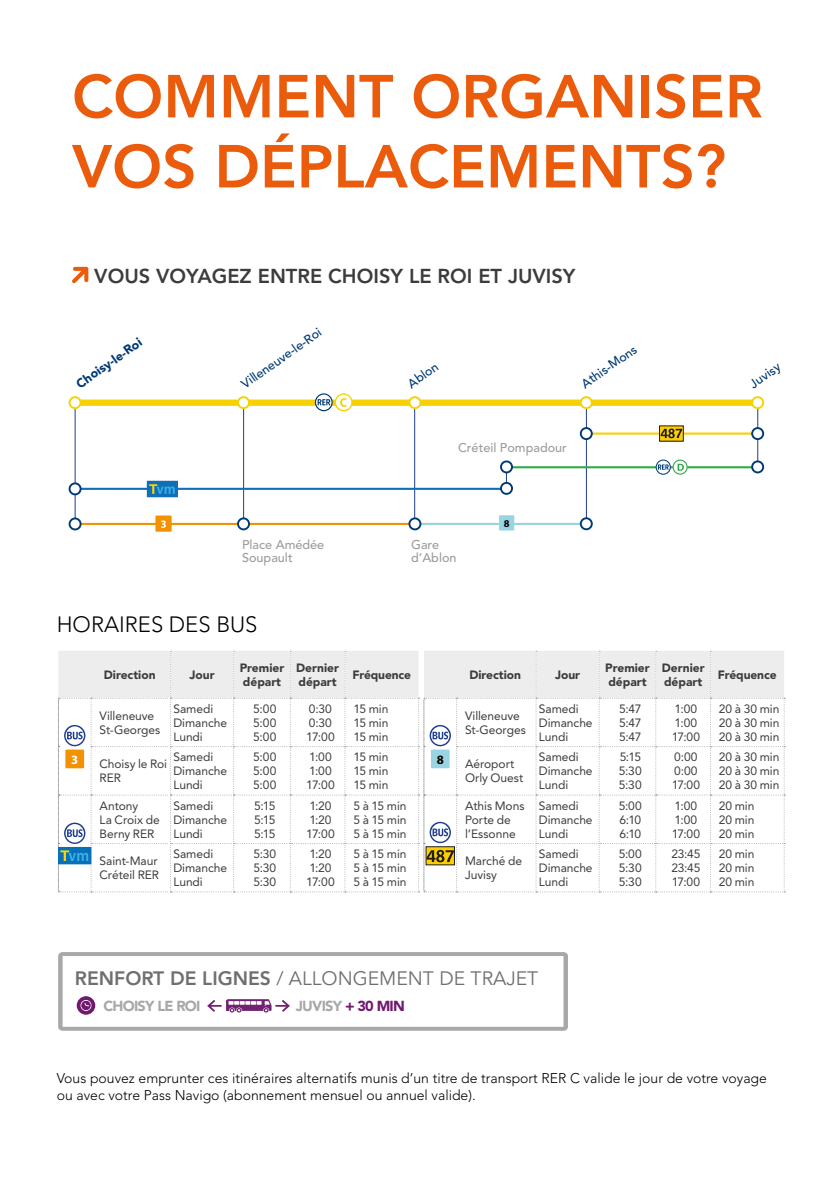
<style>
.page{position:relative;width:840px;height:1191px;background:#fff}
.page>*{position:absolute;margin:0;border:0;box-sizing:border-box;transform-origin:0 0}
.t1{font:800 60px/70px "Avenir LT Std";color:#ea5b0b}
.t2{font:300 22px "Avenir LT Std";color:#000}
.t3{font:800 20px "Avenir LT Std";color:#3c3c3b}
.t4{font:19.4px "Avenir LT Std";color:#706f6f}
.t5{font:900 14.4px "Avenir LT Std";letter-spacing:-.05em;color:#a8a8a7}
.t6{font:300 14px/16.8px "Avenir LT Std";color:#000}
.t7{font:700 12.8px "Myriad Pro";color:#fff}
.t8{font:700 12.8px "Myriad Pro";color:#000}
.t9{font:500 12.6px/13.6px "Avenir LT Std";color:#9d9d9c}
.t10{font:500 12.6px "Avenir LT Std";color:#003a76}
.t11{font:900 12.6px "Avenir LT Std";color:#003a76}
.t12{font:12px/14px "Avenir LT Std";letter-spacing:-.005em;color:#3c3c3b}
.t13{font:900 12px/14.4px "Avenir LT Std";color:#3c3c3b}
.t14{font:700 10.4px "Myriad Pro";color:#000}
.s1{font-weight:800}
.s2{color:#71196f}
</style>
<div class="page">
<svg style="left:58px;top:952px;width:509px;height:78px"></svg>
<svg style="left:72px;top:267px;width:16px;height:16px"></svg>
<svg style="left:58px;top:651px;width:726px;height:241px"></svg>
<hr style="left:585px;top:409px;width:1px;height:110px;background:#203d90">
<hr style="left:756px;top:409px;width:1px;height:54px;background:#203d90">
<hr style="left:75px;top:409px;width:1px;height:110px;background:#203d90">
<hr style="left:243px;top:409px;width:1px;height:110px;background:#203d90">
<hr style="left:414px;top:409px;width:1px;height:110px;background:#203d90">
<hr style="left:507px;top:466px;width:246px;height:2px;background:#31aa47">
<hr style="left:80px;top:488px;width:420px;height:2px;background:#0f6fb7">
<div style="left:73px;top:399px;width:680px;height:7px;background:#f7d200"></div>
<hr style="left:588px;top:432px;width:165px;height:2px;background:#f7d200">
<div style="left:238px;top:397px;width:11px;height:11px;background:#fff;border-radius:50%"></div>
<div style="left:237px;top:396px;width:13px;height:13px;border:2px solid #f7d200;border-radius:50%"></div>
<div style="left:70px;top:397px;width:11px;height:11px;background:#fff;border-radius:50%"></div>
<div style="left:69px;top:396px;width:12px;height:13px;border:2px solid #f7d200;border-radius:50%"></div>
<div style="left:70px;top:483px;width:11px;height:11px;background:#fff;border-radius:50%"></div>
<div style="left:69px;top:482px;width:12px;height:13px;border:2px solid #003a76;border-radius:50%"></div>
<div style="left:409px;top:397px;width:11px;height:11px;background:#fff;border-radius:50%"></div>
<div style="left:408px;top:396px;width:13px;height:13px;border:2px solid #f7d200;border-radius:50%"></div>
<div style="left:580px;top:397px;width:11px;height:11px;background:#fff;border-radius:50%"></div>
<div style="left:579px;top:396px;width:13px;height:13px;border:2px solid #f7d200;border-radius:50%"></div>
<div style="left:750px;top:396px;width:13px;height:13px;border:2px solid #f7d200;border-radius:50%"></div>
<div style="left:580px;top:428px;width:11px;height:11px;background:#fff;border-radius:50%"></div>
<div style="left:579px;top:427px;width:13px;height:13px;border:2px solid #003a76;border-radius:50%"></div>
<svg style="left:751px;top:428px;width:11px;height:11px"></svg>
<div style="left:750px;top:427px;width:13px;height:13px;border:2px solid #003a76;border-radius:50%"></div>
<div style="left:750px;top:460px;width:13px;height:13px;border:2px solid #003a76;border-radius:50%"></div>
<div style="left:500px;top:461px;width:11px;height:11px;background:#fff;border-radius:50%"></div>
<div style="left:499px;top:460px;width:13px;height:13px;border:2px solid #003a76;border-radius:50%"></div>
<div style="left:499px;top:482px;width:13px;height:13px;border:2px solid #003a76;border-radius:50%"></div>
<hr style="left:80px;top:523px;width:329px;height:2px;background:#f39200">
<hr style="left:420px;top:523px;width:160px;height:2px;background:#98d4e2">
<div style="left:69px;top:517px;width:12px;height:13px;border:2px solid #003a76;border-radius:50%"></div>
<svg style="left:661px;top:438px;width:20px;height:1px"></svg>
<svg style="left:660px;top:428px;width:21px;height:10px"></svg>
<svg style="left:655px;top:459px;width:32px;height:16px"></svg>
<div style="left:238px;top:518px;width:11px;height:11px;background:#fff;border-radius:50%"></div>
<div style="left:237px;top:517px;width:13px;height:13px;border:2px solid #003a76;border-radius:50%"></div>
<div style="left:408px;top:517px;width:13px;height:13px;border:2px solid #003a76;border-radius:50%"></div>
<div style="left:579px;top:517px;width:13px;height:13px;border:2px solid #003a76;border-radius:50%"></div>
<div style="left:147px;top:481px;width:30px;height:16px;background:#0f6fb7"></div>
<svg style="left:149px;top:484px;width:25px;height:10px"></svg>
<svg style="left:314px;top:393px;width:38px;height:18px"></svg>
<div style="left:155px;top:515px;width:16px;height:17px;background:#f39200"></div>
<svg style="left:161px;top:520px;width:5px;height:8px"></svg>
<div style="left:498px;top:515px;width:16px;height:15px;background:#98d4e2"></div>
<h1 class="t1" style="left:72px;top:62px;width:691px">COMMENT ORGANISER<br>VOS DÉPLACEMENTS?</h1>
<h3 class="t3" style="left:94px;top:264px;width:482px">VOUS VOYAGEZ ENTRE CHOISY LE ROI ET JUVISY</h3>
<p class="t11" style="left:73px;top:379px;width:78px;rotate:-35deg">Choisy-le-Roi</p>
<p class="t10" style="left:238px;top:379px;width:96px;rotate:-35deg">Villeneuve-le-Roi</p>
<p class="t9" style="left:242px;top:538px;width:84px">Place Amédée<br>Soupault</p>
<h2 class="t2" style="left:57px;top:611px;width:202px">HORAIRES DES BUS</h2>
<p class="t10" style="left:404px;top:379px;width:36px;rotate:-35deg">Ablon</p>
<p class="t10" style="left:578px;top:379px;width:66px;rotate:-35deg">Athis-Mons</p>
<p class="t9" style="left:458px;top:441px;width:110px">Créteil Pompadour</p>
<p class="t9" style="left:411px;top:538px;width:47px">Gare d’Ablon</p>
<p class="t14" style="left:503px;top:516px;width:7px">8</p>
<p class="t10" style="left:746px;top:379px;width:36px;rotate:-35deg">Juvisy</p>
<p class="t7" style="left:71px;top:751px;width:9px">3</p>
<p class="t13" style="left:104px;top:667px;width:53px">Direction</p>
<p class="t13" style="left:189px;top:667px;width:27px">Jour</p>
<p class="t13" style="left:239px;top:660px;width:46px">Premier départ</p>
<p class="t13" style="left:296px;top:660px;width:44px">Dernier départ</p>
<p class="t13" style="left:352px;top:667px;width:60px">Fréquence</p>
<p class="t12" style="left:99px;top:709px;width:62px">Villeneuve<br>St-Georges</p>
<p class="t12" style="left:173px;top:702px;width:55px">Samedi<br>Dimanche<br>Lundi</p>
<p class="t12" style="left:253px;top:702px;width:25px;text-align:justify">5:00<br>5:00<br>5:00</p>
<p class="t12" style="left:306px;top:702px;width:30px">0:30<br>0:30<br>17:00</p>
<p class="t12" style="left:353px;top:702px;width:36px;text-align:justify">15 min 15 min 15 min</p>
<p class="t12" style="left:99px;top:757px;width:69px">Choisy le Roi<br>RER</p>
<p class="t12" style="left:173px;top:750px;width:55px">Samedi<br>Dimanche<br>Lundi</p>
<p class="t12" style="left:253px;top:750px;width:25px;text-align:justify">5:00<br>5:00<br>5:00</p>
<p class="t12" style="left:306px;top:750px;width:30px">1:00<br>1:00<br>17:00</p>
<p class="t12" style="left:353px;top:750px;width:36px;text-align:justify">15 min 15 min 15 min</p>
<p class="t12" style="left:99px;top:798px;width:62px">Antony<br>La Croix de<br>Berny RER</p>
<p class="t12" style="left:173px;top:798px;width:55px">Samedi<br>Dimanche<br>Lundi</p>
<p class="t12" style="left:254px;top:798px;width:23px;text-align:justify">5:15<br>5:15<br>5:15</p>
<p class="t12" style="left:306px;top:798px;width:30px">1:20<br>1:20<br>17:00</p>
<p class="t12" style="left:353px;top:798px;width:54px;text-align:justify">5 à 15 min 5 à 15 min 5 à 15 min</p>
<p class="t12" style="left:99px;top:854px;width:61px">Saint-Maur<br>Créteil RER</p>
<p class="t12" style="left:173px;top:847px;width:55px">Samedi<br>Dimanche<br>Lundi</p>
<p class="t12" style="left:253px;top:847px;width:24px;text-align:justify">5:30<br>5:30<br>5:30</p>
<p class="t12" style="left:306px;top:847px;width:30px">1:20<br>1:20<br>17:00</p>
<p class="t12" style="left:353px;top:847px;width:54px;text-align:justify">5 à 15 min 5 à 15 min 5 à 15 min</p>
<p class="t8" style="left:436px;top:751px;width:9px">8</p>
<p class="t13" style="left:469px;top:667px;width:53px">Direction</p>
<p class="t13" style="left:554px;top:667px;width:27px">Jour</p>
<p class="t13" style="left:605px;top:660px;width:46px">Premier départ</p>
<p class="t13" style="left:661px;top:660px;width:44px">Dernier départ</p>
<p class="t13" style="left:717px;top:667px;width:60px">Fréquence</p>
<p class="t12" style="left:465px;top:709px;width:62px">Villeneuve<br>St-Georges</p>
<p class="t12" style="left:538px;top:702px;width:55px">Samedi<br>Dimanche<br>Lundi</p>
<p class="t12" style="left:619px;top:702px;width:24px;text-align:justify">5:47<br>5:47<br>5:47</p>
<p class="t12" style="left:671px;top:702px;width:30px">1:00<br>1:00<br>17:00</p>
<p class="t12" style="left:718px;top:702px;width:62px;text-align:justify">20 à 30 min 20 à 30 min 20 à 30 min</p>
<p class="t12" style="left:465px;top:757px;width:60px">Aéroport<br>Orly Ouest</p>
<p class="t12" style="left:538px;top:750px;width:55px">Samedi<br>Dimanche<br>Lundi</p>
<p class="t12" style="left:618px;top:750px;width:24px;text-align:justify">5:15<br>5:30<br>5:30</p>
<p class="t12" style="left:671px;top:750px;width:30px">0:00<br>0:00<br>17:00</p>
<p class="t12" style="left:718px;top:750px;width:62px;text-align:justify">20 à 30 min 20 à 30 min 20 à 30 min</p>
<p class="t12" style="left:465px;top:798px;width:61px">Athis Mons<br>Porte de l’Essonne</p>
<p class="t12" style="left:538px;top:798px;width:55px">Samedi<br>Dimanche<br>Lundi</p>
<p class="t12" style="left:618px;top:798px;width:25px;text-align:justify">5:00<br>6:10<br>6:10</p>
<p class="t12" style="left:671px;top:798px;width:30px">1:00<br>1:00<br>17:00</p>
<p class="t12" style="left:718px;top:798px;width:37px;text-align:justify">20 min 20 min 20 min</p>
<p class="t12" style="left:465px;top:854px;width:58px">Marché de<br>Juvisy</p>
<p class="t12" style="left:538px;top:847px;width:55px">Samedi<br>Dimanche<br>Lundi</p>
<p class="t12" style="left:618px;top:847px;width:25px;text-align:justify">5:00<br>5:30<br>5:30</p>
<p class="t12" style="left:671px;top:847px;width:31px;text-align:justify">23:45<br>23:45<br>17:00</p>
<p class="t12" style="left:718px;top:847px;width:37px;text-align:justify">20 min 20 min 20 min</p>
<h3 class="t4" style="left:75px;top:967px;width:464px"><span class="s1">RENFORT DE LIGNES</span> / ALLONGEMENT DE TRAJET</h3>
<p class="t5" style="left:103px;top:997px;width:99px">CHOISY LE ROI</p>
<p class="t5" style="left:295px;top:997px;width:111px">JUVISY <span class="s2">+ 30 MIN</span></p>
<p class="t6" style="left:57px;top:1069px;width:711px">Vous pouvez emprunter ces itinéraires alternatifs munis d’un titre de transport RER C valide le jour de votre voyage ou avec votre Pass Navigo (abonnement mensuel ou annuel valide).</p>
</div>
